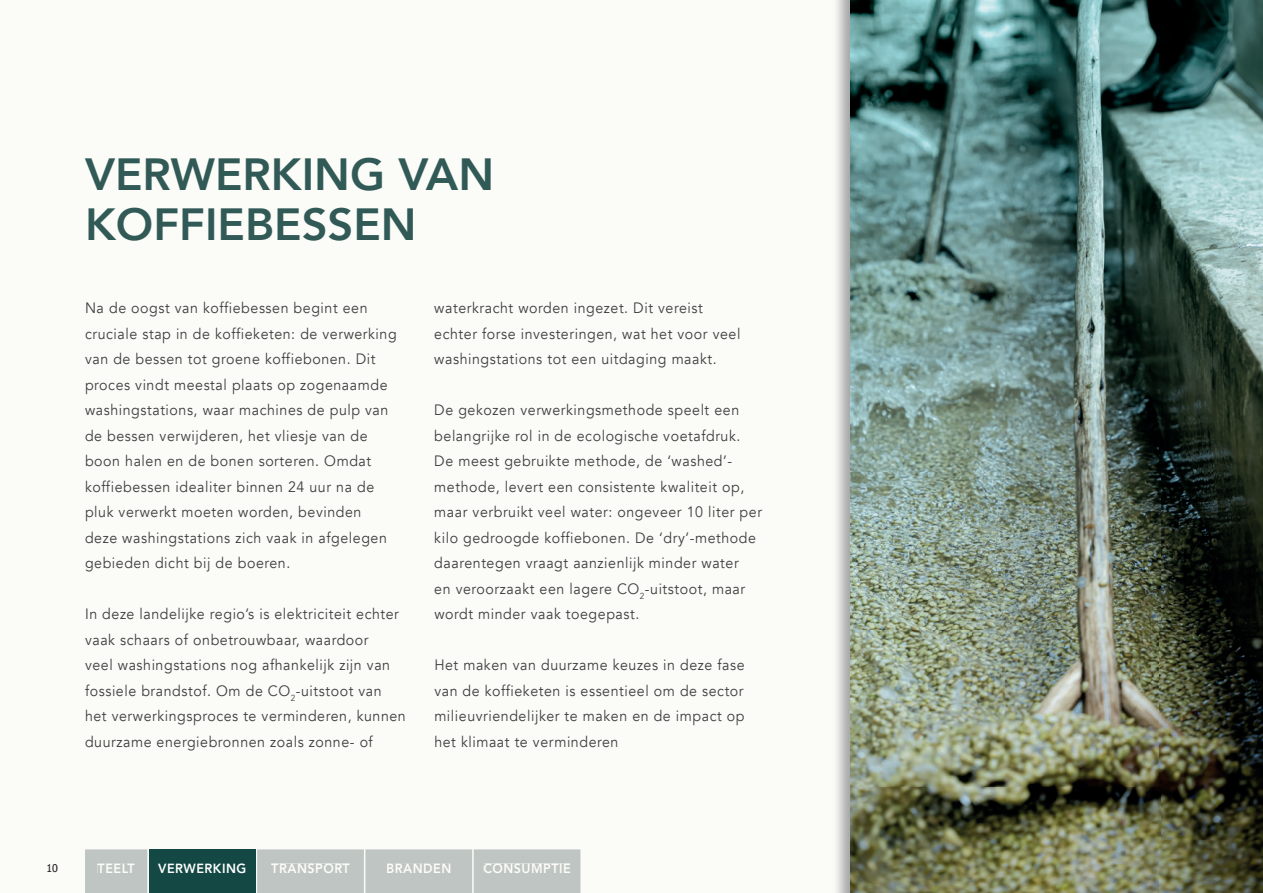
<style>
.page{position:relative;width:1263px;height:893px;background:#fff}
.page>*{position:absolute;margin:0;border:0;box-sizing:border-box;transform-origin:0 0}
.t1{font:800 45px/49.5px "Avenir";color:#315a57}
.t2{font:15px/25.5px "Avenir";letter-spacing:.04em;color:#3e3e3f;scale:.95 1}
.t3{font:800 13.2px "Avenir";letter-spacing:.04em;color:#fcfcf8;scale:.95 1}
.t4{font:800 13.2px "Avenir";letter-spacing:.04em;color:#fff;scale:.95 1}
.t5{font:10.5px "Tahoma";color:#231f20}
</style>
<div class="page">
<div style="left:48px;top:864px;width:9px;height:8px;background:#fbfbf7"></div>
<img style="left:850px;top:0;width:413px;height:893px">
<div style="left:85px;top:849px;width:62px;height:44px;background:#bec5c2"></div>
<div style="left:98px;top:864px;width:37px;height:9px;background:#bec5c2"></div>
<div style="left:149px;top:849px;width:107px;height:44px;background:#134844"></div>
<div style="left:257px;top:849px;width:323px;height:44px;background:#bec5c2"></div>
<div style="left:484px;top:864px;width:86px;height:9px;background:#bec5c2"></div>
<h1 class="t1" style="left:85px;top:150px;width:411px">VERWERKING VAN<br>KOFFIEBESSEN</h1>
<p class="t2" style="left:85px;top:296px;width:330px">Na de oogst van koffiebessen begint een cruciale stap in de koffieketen: de verwerking van de bessen tot groene koffiebonen. Dit proces vindt meestal plaats op zogenaamde washingstations, waar machines de pulp van de bessen verwijderen, het vliesje van de boon halen en de bonen sorteren. Omdat koffiebessen idealiter binnen 24 uur na de pluk verwerkt moeten worden, bevinden deze washingstations zich vaak in afgelegen gebieden dicht bij de boeren.</p>
<p class="t2" style="left:85px;top:602px;width:339px">In deze landelijke regio’s is elektriciteit echter vaak schaars of onbetrouwbaar, waardoor<br>veel washingstations nog afhankelijk zijn van fossiele brandstof. Om de CO<sub>2</sub>-uitstoot van het verwerkingsproces te verminderen, kunnen duurzame energiebronnen zoals zonne- of</p>
<p class="t2" style="left:434px;top:296px;width:324px">waterkracht worden ingezet. Dit vereist echter forse investeringen, wat het voor veel washingstations tot een uitdaging maakt.</p>
<p class="t2" style="left:434px;top:398px;width:346px">De gekozen verwerkingsmethode speelt een belangrijke rol in de ecologische voetafdruk.<br>De meest gebruikte methode, de ‘washed’- methode, levert een consistente kwaliteit op, maar verbruikt veel water: ongeveer 10 liter per kilo gedroogde koffiebonen. De ‘dry’-methode daarentegen vraagt aanzienlijk minder water<br>en veroorzaakt een lagere CO<sub>2</sub>-uitstoot, maar wordt minder vaak toegepast.</p>
<p class="t2" style="left:434px;top:653px;width:328px;text-align:justify">Het maken van duurzame keuzes in deze fase van de koffieketen is essentieel om de sector milieuvriendelijker te maken en de impact op het klimaat te verminderen</p>
<p class="t5" style="left:46px;top:861px;width:13px">10</p>
<p class="t3" style="left:98px;top:858px;width:41px">TEELT</p>
<p class="t4" style="left:158px;top:858px;width:94px">VERWERKING</p>
<p class="t3" style="left:271px;top:858px;width:84px">TRANSPORT</p>
<p class="t3" style="left:386px;top:858px;width:70px">BRANDEN</p>
<p class="t3" style="left:483px;top:858px;width:94px">CONSUMPTIE</p>
</div>
